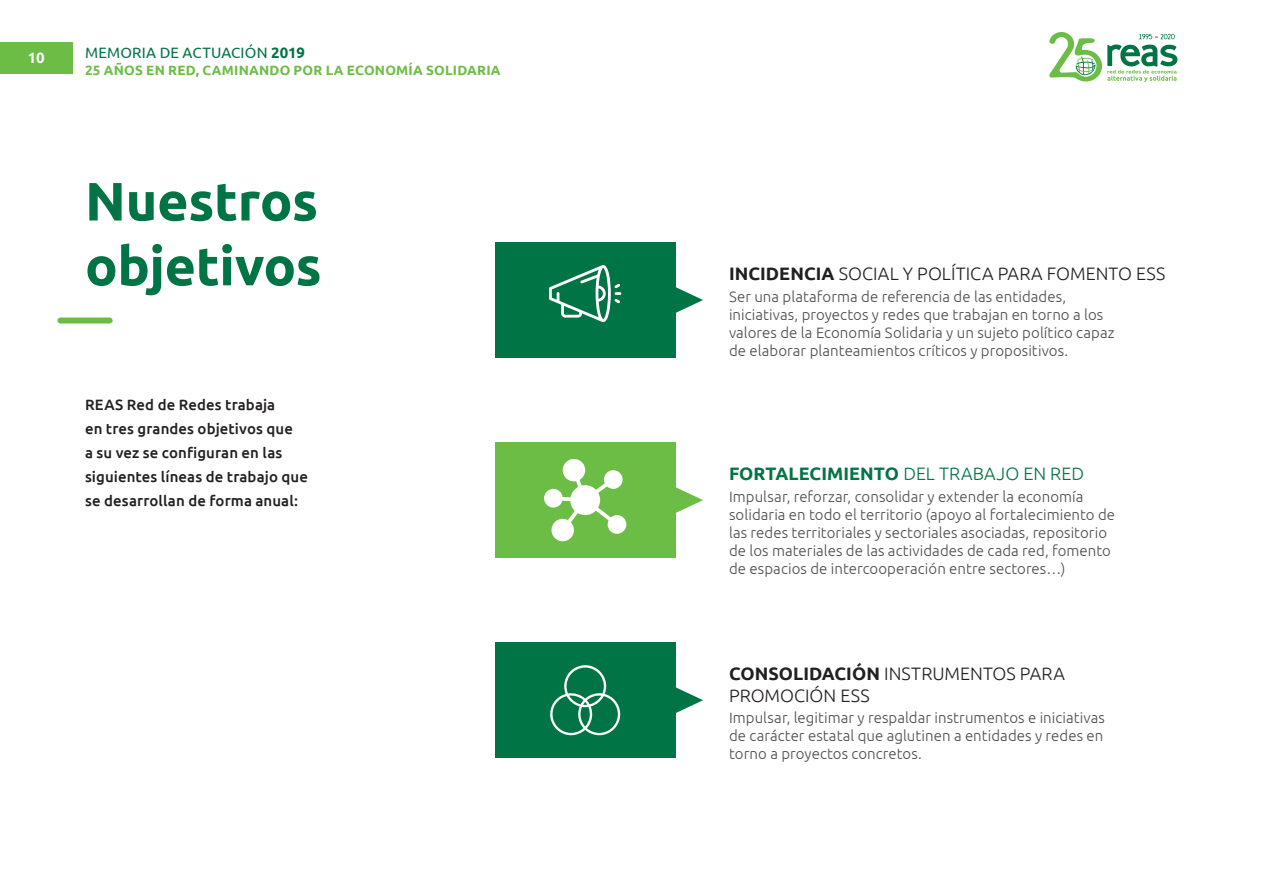
<style>
.page{position:relative;width:1263px;height:893px;background:#fff}
.page>*{position:absolute;margin:0;border:0;box-sizing:border-box;transform-origin:0 0}
.Título{font:700 54px/64.8px "Ubuntu";letter-spacing:-.01em;color:#007444}
.Título_-_Gráficos{font:300 18px/21.6px "Ubuntu";letter-spacing:.005em;color:#231f20}
.Título_-_Gráficos-2{font:700 18px "Ubuntu";letter-spacing:.005em;color:#007444}
.Texto_gráficos{font:300 15px/18px "Ubuntu";letter-spacing:.005em;color:#4b4c4d}
.Subtítulo{font:500 15px/24px "Ubuntu";letter-spacing:.005em;color:#231f20}
.t1{font:15px "Ubuntu";letter-spacing:.015em;color:#007444}
.t2{font:700 15px "Ubuntu";color:#fff}
.t3{font:700 13.5px "Ubuntu";letter-spacing:.02em;color:#6cbd45}
.s1{font-weight:700}
.s2{font-weight:300}
</style>
<div class="page">
<svg style="left:1049px;top:32px;width:129px;height:50px"></svg>
<svg style="left:676px;top:287px;width:27px;height:26px"></svg>
<svg style="left:676px;top:487px;width:27px;height:26px"></svg>
<svg style="left:676px;top:687px;width:27px;height:26px"></svg>
<div style="left:495px;top:242px;width:181px;height:116px;background:#007444"></div>
<div style="left:495px;top:442px;width:181px;height:116px;background:#6cbd45"></div>
<div style="left:495px;top:642px;width:181px;height:116px;background:#007444"></div>
<svg style="left:550px;top:665px;width:71px;height:71px"></svg>
<svg style="left:544px;top:459px;width:82px;height:82px"></svg>
<div style="left:608px;top:474px;width:11px;height:11px;background:#fff;border-radius:50%"></div>
<div style="left:566px;top:463px;width:15px;height:15px;background:#fff;border-radius:50%"></div>
<div style="left:548px;top:493px;width:11px;height:11px;background:#fff;border-radius:50%"></div>
<div style="left:555px;top:523px;width:15px;height:15px;background:#fff;border-radius:50%"></div>
<div style="left:574px;top:489px;width:22px;height:22px;background:#fff;border-radius:50%"></div>
<div style="left:611px;top:519px;width:12px;height:11px;background:#fff;border-radius:50%"></div>
<svg style="left:549px;top:265px;width:72px;height:57px"></svg>
<div style="left:60px;top:317px;width:50px;height:6px;background:#6cbd45"></div>
<div style="left:0;top:43px;width:72px;height:31px;background:#6cbd45"></div>
<p class="t2" style="left:28px;top:48px;width:18px">10</p>
<p class="t1" style="left:85px;top:44px;width:221px">MEMORIA DE ACTUACIÓN <span class="s1">2019</span></p>
<p class="t3" style="left:85px;top:62px;width:417px">25 AÑOS EN RED, CAMINANDO POR LA ECONOMÍA SOLIDARIA</p>
<p class="Título" style="left:85px;top:168px;width:238px">Nuestros objetivos</p>
<p class="Subtítulo" style="left:85px;top:392px;width:224px">REAS Red de Redes trabaja<br>en tres grandes objetivos que<br>a su vez se configuran en las siguientes líneas de trabajo que se desarrollan de forma anual:</p>
<p class="Título_-_Gráficos" style="left:729px;top:262px;width:438px"><span class="s1">INCIDENCIA</span> SOCIAL Y POLÍTICA PARA FOMENTO ESS</p>
<p class="Texto_gráficos" style="left:729px;top:287px;width:387px">Ser una plataforma de referencia de las entidades, iniciativas, proyectos y redes que trabajan en torno a los valores de la Economía Solidaria y un sujeto político capaz de elaborar planteamientos críticos y propositivos.</p>
<p class="Título_-_Gráficos-2" style="left:729px;top:463px;width:357px">FORTALECIMIENTO <span class="s2">DEL TRABAJO EN RED</span></p>
<p class="Texto_gráficos" style="left:729px;top:487px;width:388px">Impulsar, reforzar, consolidar y extender la economía solidaria en todo el territorio (apoyo al fortalecimiento de las redes territoriales y sectoriales asociadas, repositorio de los materiales de las actividades de cada red, fomento de espacios de intercooperación entre sectores…)</p>
<p class="Título_-_Gráficos" style="left:729px;top:663px;width:337px"><span class="s1">CONSOLIDACIÓN</span> INSTRUMENTOS PARA<br>PROMOCIÓN ESS</p>
<p class="Texto_gráficos" style="left:729px;top:709px;width:377px;text-align:justify">Impulsar, legitimar y respaldar instrumentos e iniciativas de carácter estatal que aglutinen a entidades y redes en torno a proyectos concretos.</p>
</div>
